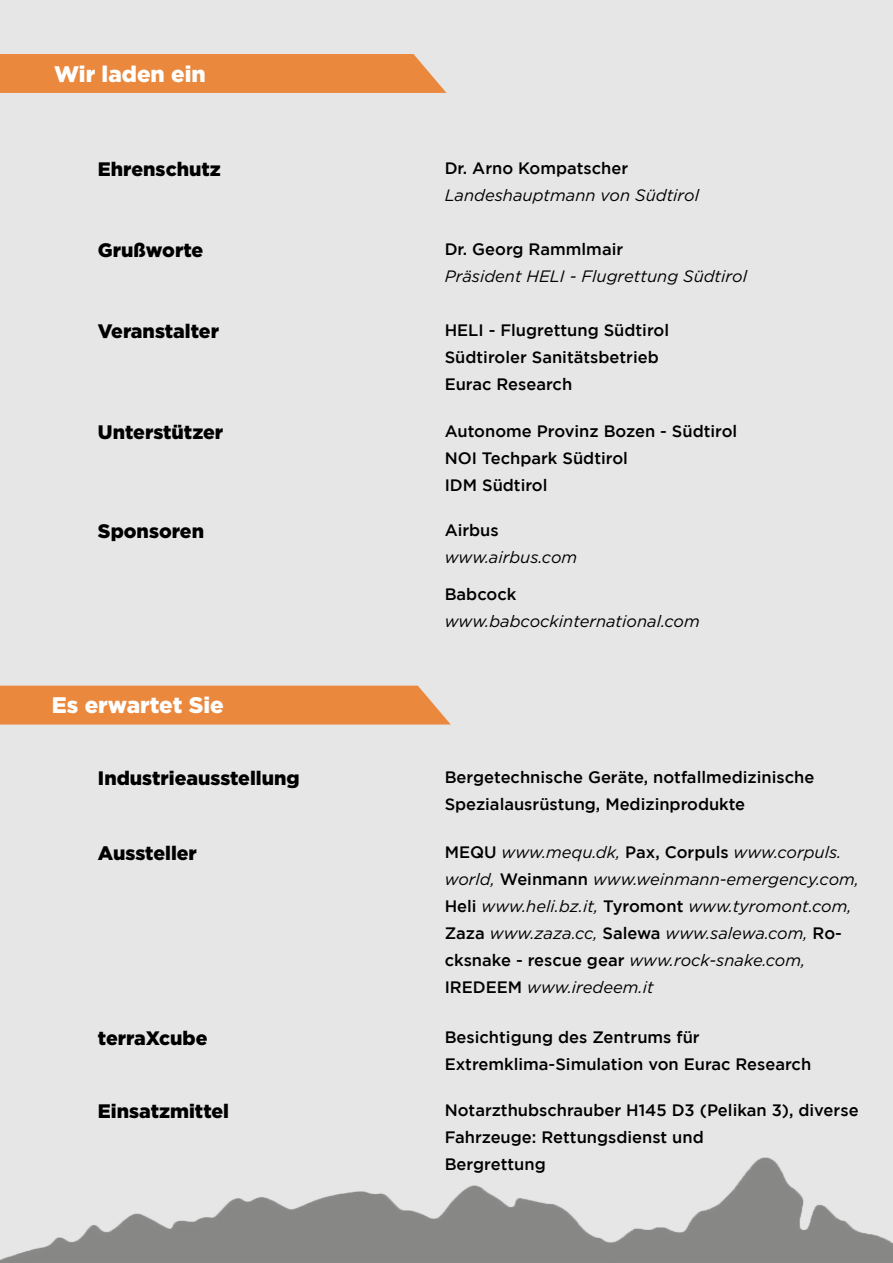
<style>
.page{position:relative;width:893px;height:1263px;background:#e6e6e6}
.page>*{position:absolute;margin:0;border:0;box-sizing:border-box;transform-origin:0 0}
.t1{font:900 22.5px "Gotham";color:#fff}
.t2{font:900 19.5px "Gotham";color:#000}
.t3{font:500 16.5px/27px "Gotham";color:#000}
.t4{font:italic 16.5px/27px "Gotham";color:#000}
.s1{font-weight:500;font-style:normal}
</style>
<div class="page">
<div style="left:0;top:54px;width:446px;height:39px;background:#ea883e"></div>
<img style="left:0;top:1157px;width:893px;height:106px">
<div style="left:0;top:686px;width:451px;height:38px;background:#ea883e"></div>
<h1 class="t1" style="left:54px;top:61px;width:153px">Wir laden ein</h1>
<p class="t2" style="left:98px;top:158px;width:124px">Ehrenschutz</p>
<p class="t3" style="left:445px;top:154px;width:185px">Dr. Arno Kompatscher</p>
<p class="t4" style="left:445px;top:182px;width:256px">Landeshauptmann von Südtirol</p>
<p class="t2" style="left:98px;top:239px;width:107px">Grußworte</p>
<p class="t3" style="left:445px;top:235px;width:180px">Dr. Georg Rammlmair</p>
<p class="t4" style="left:445px;top:263px;width:304px">Präsident HELI - Flugrettung Südtirol</p>
<p class="t2" style="left:98px;top:320px;width:123px">Veranstalter</p>
<p class="t3" style="left:445px;top:316px;width:226px">HELI - Flugrettung Südtirol<br>Südtiroler Sanitätsbetrieb<br>Eurac Research</p>
<p class="t2" style="left:98px;top:421px;width:127px">Unterstützer</p>
<p class="t3" style="left:445px;top:417px;width:294px">Autonome Provinz Bozen - Südtirol<br>NOI Techpark Südtirol<br>IDM Südtirol</p>
<p class="t2" style="left:98px;top:520px;width:108px">Sponsoren</p>
<p class="t3" style="left:445px;top:516px;width:56px">Airbus</p>
<p class="t4" style="left:445px;top:543px;width:134px">www.airbus.com</p>
<p class="t3" style="left:445px;top:580px;width:73px">Babcock</p>
<p class="t4" style="left:445px;top:608px;width:257px">www.babcockinternational.com</p>
<h1 class="t1" style="left:52px;top:692px;width:173px">Es erwartet Sie</h1>
<p class="t2" style="left:98px;top:767px;width:203px">Industrieausstellung</p>
<p class="t3" style="left:445px;top:763px;width:371px">Bergetechnische Geräte, notfallmedizinische<br>Spezialausrüstung, Medizinprodukte</p>
<p class="t2" style="left:98px;top:842px;width:101px">Aussteller</p>
<p class="t4" style="left:445px;top:838px;width:416px"><span class="s1">MEQU</span> www.mequ.dk, <span class="s1">Pax, Corpuls</span> www.corpuls. world, <span class="s1">Weinmann</span> www.weinmann-emergency.com, <span class="s1">Heli</span> www.heli.bz.it, <span class="s1">Tyromont</span> www.tyromont.com, <span class="s1">Zaza</span> www.zaza.cc, <span class="s1">Salewa</span> www.salewa.com, <span class="s1">Ro&shy;cksnake - rescue gear</span> www.rock-snake.com, <span class="s1">IREDEEM</span> www.iredeem.it</p>
<p class="t2" style="left:98px;top:1027px;width:111px">terraXcube</p>
<p class="t3" style="left:445px;top:1023px;width:368px">Besichtigung des Zentrums für<br>Extremklima-Simulation von Eurac Research</p>
<p class="t2" style="left:98px;top:1100px;width:133px">Einsatzmittel</p>
<p class="t3" style="left:445px;top:1096px;width:415px">Notarzthubschrauber H145 D3 (Pelikan 3), diverse<br>Fahrzeuge: Rettungsdienst und<br>Bergrettung</p>
</div>
